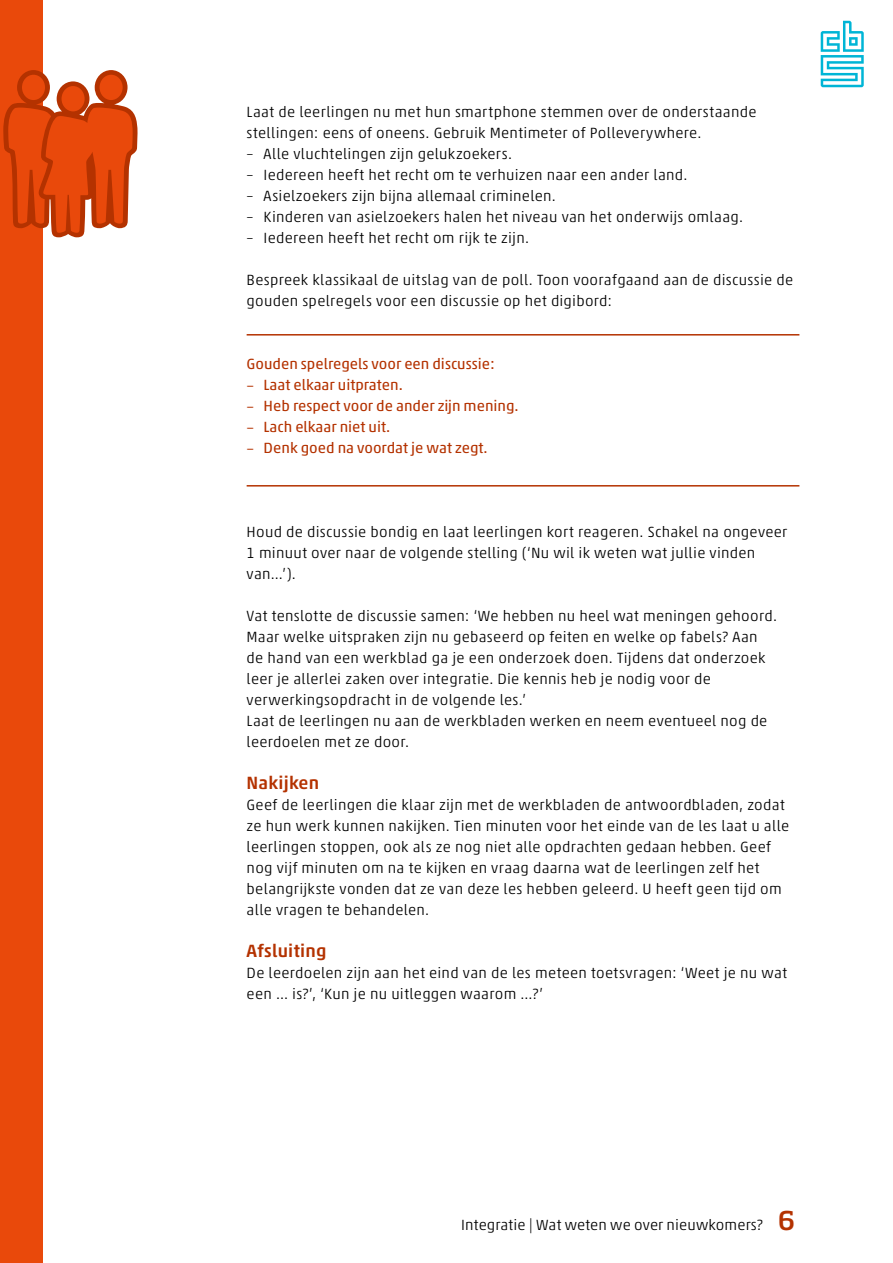
<style>
.page{position:relative;width:893px;height:1263px;background:#fff}
.page>*{position:absolute;margin:0;border:0;box-sizing:border-box;transform-origin:0 0}
.t1{font:192.15px "CBS Bevolking";color:#b43200}
.Sub_kopje_inspr{font:500 18px "Akko Pro";letter-spacing:.01em;color:#b43200}
.t2{font:300 15px/21px "Akko Pro";letter-spacing:.015em;color:#000}
._006_Kader_brood{font:15px "Akko Pro";color:#b43200}
.s1{color:#e9490b}
.s2{font-family:"Corbel"}
.s3{font-family:"Soho Pro";font-weight:500;font-size:25.5px;color:#b43200}
</style>
<div class="page">
<div style="left:0;top:0;width:43px;height:1263px;background:#e9490b"></div>
<svg style="left:821px;top:21px;width:43px;height:66px"></svg>
<hr style="left:247px;top:334px;width:552px;height:2px;background:#b43200">
<hr style="left:247px;top:485px;width:552px;height:1px;background:#b43200">
<h1 class="t1" style="left:-21px;top:64px;width:187px">F<span class="s1">f</span></h1>
<p class="t2" style="left:247px;top:101px;width:511px">Laat de leerlingen nu met hun smartphone stemmen over de onderstaande stellingen: eens of oneens. Gebruik Mentimeter of Polleverywhere.</p>
<p class="t2" style="left:247px;top:143px;width:267px">– Alle vluchtelingen zijn gelukzoekers.</p>
<p class="t2" style="left:247px;top:164px;width:442px">– Iedereen heeft het recht om te verhuizen naar een ander land.</p>
<p class="t2" style="left:247px;top:185px;width:311px">– Asielzoekers zijn bijna allemaal criminelen.</p>
<p class="t2" style="left:247px;top:206px;width:498px">– Kinderen van asielzoekers halen het niveau van het onderwijs omlaag.</p>
<p class="t2" style="left:247px;top:227px;width:284px">– Iedereen heeft het recht om rijk te zijn.</p>
<p class="t2" style="left:247px;top:269px;width:548px">Bespreek klassikaal de uitslag van de poll. Toon voorafgaand aan de discussie de gouden spelregels voor een discussie op het digibord:</p>
<p class="_006_Kader_brood" style="left:247px;top:355px;width:250px">Gouden spelregels voor een discussie:</p>
<p class="_006_Kader_brood" style="left:247px;top:376px;width:158px"><span class="s2">−</span> Laat elkaar uitpraten.</p>
<p class="_006_Kader_brood" style="left:247px;top:397px;width:274px"><span class="s2">−</span> Heb respect voor de ander zijn mening.</p>
<p class="_006_Kader_brood" style="left:247px;top:418px;width:145px"><span class="s2">−</span> Lach elkaar niet uit.</p>
<p class="_006_Kader_brood" style="left:247px;top:439px;width:243px"><span class="s2">−</span> Denk goed na voordat je wat zegt.</p>
<p class="t2" style="left:247px;top:521px;width:542px">Houd de discussie bondig en laat leerlingen kort reageren. Schakel na ongeveer<br>1 minuut over naar de volgende stelling (‘Nu wil ik weten wat jullie vinden van…’).</p>
<p class="t2" style="left:247px;top:605px;width:532px">Vat tenslotte de discussie samen: ‘We hebben nu heel wat meningen gehoord.<br>Maar welke uitspraken zijn nu gebaseerd op feiten en welke op fabels? Aan de hand van een werkblad ga je een onderzoek doen. Tijdens dat onderzoek leer je allerlei zaken over integratie. Die kennis heb je nodig voor de verwerkingsopdracht in de volgende les.’</p>
<p class="t2" style="left:247px;top:710px;width:522px">Laat de leerlingen nu aan de werkbladen werken en neem eventueel nog de leerdoelen met ze door.</p>
<p class="Sub_kopje_inspr" style="left:247px;top:772px;width:74px">Nakijken</p>
<p class="t2" style="left:247px;top:794px;width:544px">Geef de leerlingen die klaar zijn met de werkbladen de antwoordbladen, zodat ze hun werk kunnen nakijken. Tien minuten voor het einde van de les laat u alle leerlingen stoppen, ook als ze nog niet alle opdrachten gedaan hebben. Geef nog vijf minuten om na te kijken en vraag daarna wat de leerlingen zelf het belangrijkste vonden dat ze van deze les hebben geleerd. U heeft geen tijd om alle vragen te behandelen.</p>
<p class="Sub_kopje_inspr" style="left:247px;top:940px;width:81px">Afsluiting</p>
<p class="t2" style="left:247px;top:962px;width:542px">De leerdoelen zijn aan het eind van de les meteen toetsvragen: ‘Weet je nu wat een … is?’, ‘Kun je nu uitleggen waarom …?’</p>
<p class="t2" style="left:461px;top:1214px;width:335px">Integratie | Wat weten we over nieuwkomers? <span class="s3">6</span></p>
</div>
